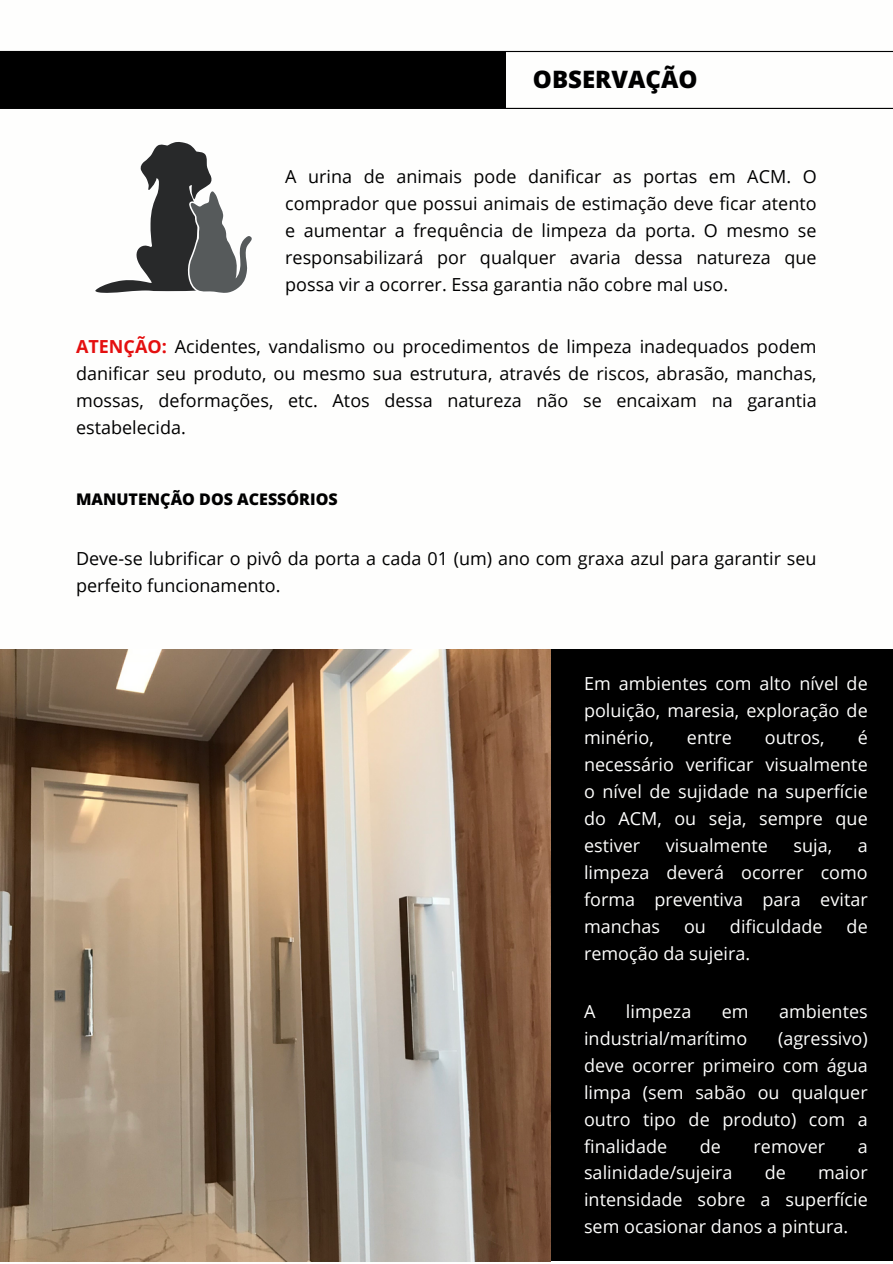
<style>
.page{position:relative;width:893px;height:1264px;background:#fff}
.page>*{position:absolute;margin:0;border:0;box-sizing:border-box;transform-origin:0 0}
.t1{font:800 24px "Open Sans";color:#000}
.t2{font:18px/27px "Open Sans";color:#000;text-align:justify}
.t3{font:18px/27px "Open Sans";color:#fefefd;text-align:justify}
.t4{font:800 16.05px "Open Sans";color:#000}
.s1{font-weight:700;color:#e40f0f}
</style>
<div class="page">
<hr style="left:0;top:108px;width:892px;height:1px;background:#000">
<hr style="left:0;top:51px;width:892px;height:1px;background:#000">
<div style="left:0;top:52px;width:505px;height:56px;background:#000"></div>
<svg style="left:95px;top:142px;width:157px;height:151px"></svg>
<div style="left:550px;top:649px;width:342px;height:612px;background:#000"></div>
<img style="left:0;top:649px;width:550px;height:612px">
<p class="t1" style="left:533px;top:63px;width:166px">OBSERVAÇÃO</p>
<p class="t2" style="left:285px;top:162px;width:533px">A urina de animais pode danificar as portas em ACM. O comprador que possui animais de estimação deve ficar atento e aumentar a frequência de limpeza da porta. O mesmo se responsabilizará por qualquer avaria dessa natureza que possa vir a ocorrer. Essa garantia não cobre mal uso.</p>
<p class="t2" style="left:76px;top:332px;width:742px"><span class="s1">ATENÇÃO:</span> Acidentes, vandalismo ou procedimentos de limpeza inadequados podem danificar seu produto, ou mesmo sua estrutura, através de riscos, abrasão, manchas, mossas, deformações, etc. Atos dessa natureza não se encaixam na garantia estabelecida.</p>
<p class="t4" style="left:76px;top:488px;width:263px">MANUTENÇÃO DOS ACESSÓRIOS</p>
<p class="t2" style="left:76px;top:544px;width:742px">Deve-se lubrificar o pivô da porta a cada 01 (um) ano com graxa azul para garantir seu perfeito funcionamento.</p>
<p class="t3" style="left:584px;top:669px;width:285px">Em ambientes com alto nível de poluição, maresia, exploração de minério,</p>
<p class="t3" style="left:584px;top:723px;width:285px;text-indent:273px">é necessário verificar visualmente o nível de sujidade na superfície do ACM, ou seja, sempre que estiver</p>
<p class="t3" style="left:686px;top:723px;width:46px">entre</p>
<p class="t3" style="left:765px;top:723px;width:61px">outros,</p>
<p class="t3" style="left:665px;top:831px;width:104px">visualmente</p>
<p class="t3" style="left:793px;top:831px;width:40px">suja,</p>
<p class="t3" style="left:584px;top:831px;width:285px;text-indent:274px">a limpeza deverá ocorrer como forma preventiva para evitar manchas</p>
<p class="t3" style="left:684px;top:912px;width:23px">ou</p>
<p class="t3" style="left:730px;top:912px;width:94px">dificuldade</p>
<p class="t3" style="left:846px;top:912px;width:23px">de</p>
<p class="t3" style="left:584px;top:939px;width:168px">remoção da sujeira.</p>
<p class="t3" style="left:584px;top:997px;width:13px">A</p>
<p class="t3" style="left:625px;top:997px;width:67px">limpeza</p>
<p class="t3" style="left:721px;top:997px;width:28px">em</p>
<p class="t3" style="left:779px;top:997px;width:90px">ambientes</p>
<p class="t3" style="left:584px;top:1024px;width:165px">industrial/marítimo</p>
<p class="t3" style="left:584px;top:1024px;width:285px;text-indent:194px">(agressivo) deve ocorrer primeiro com água limpa (sem sabão ou qualquer outro tipo de produto) com a finalidade</p>
<p class="t3" style="left:699px;top:1131px;width:23px">de</p>
<p class="t3" style="left:753px;top:1131px;width:73px">remover</p>
<p class="t3" style="left:857px;top:1131px;width:11px">a</p>
<p class="t3" style="left:584px;top:1158px;width:150px">salinidade/sujeira</p>
<p class="t3" style="left:764px;top:1158px;width:23px">de</p>
<p class="t3" style="left:584px;top:1158px;width:285px;text-indent:234px">maior intensidade sobre a superfície sem ocasionar danos a pintura.</p>
</div>
